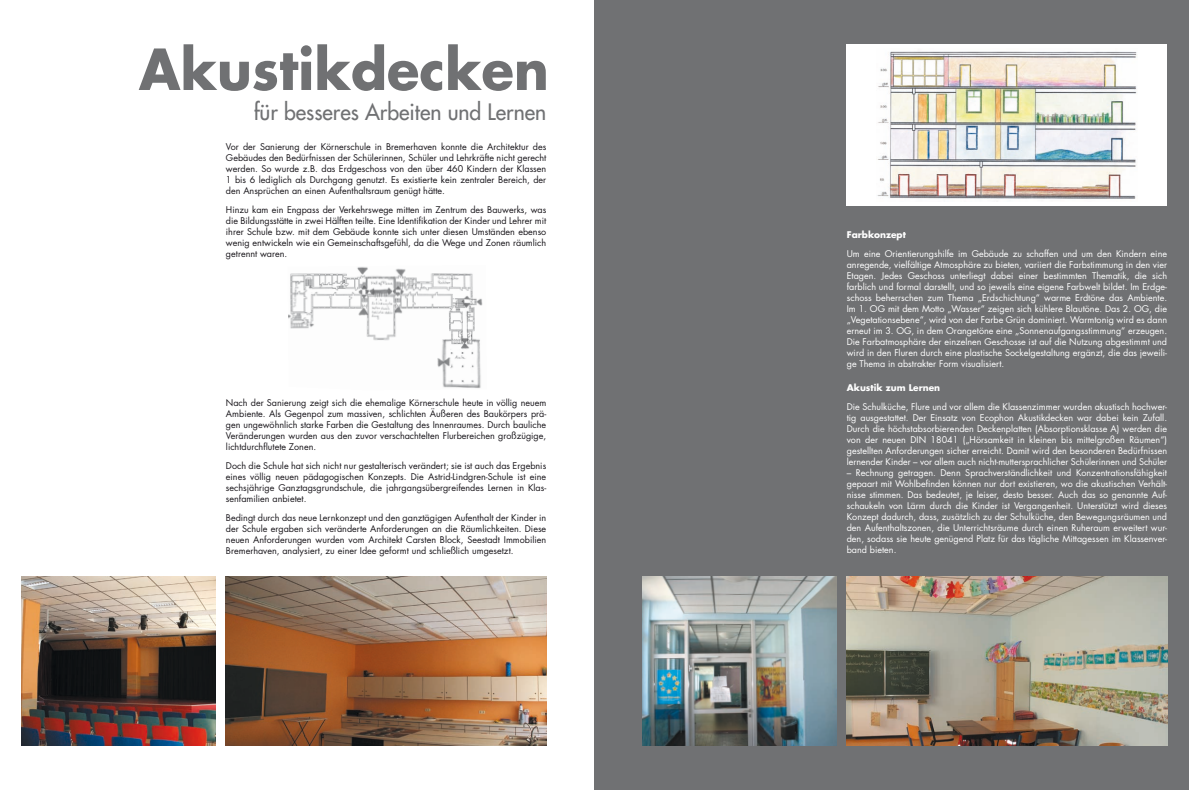
<style>
.page{position:relative;width:1189px;height:790px;background:#fff}
.page>*{position:absolute;margin:0;border:0;box-sizing:border-box;transform-origin:0 0}
.t1{font:700 55px "Futura Std";color:#707173}
.t2{font:500 22px "Futura Std";color:#707173;scale:.96 1}
.t3{font:9px/11px "Futura Std";color:#fff;text-align:justify}
.t4{font:9px/11px "Futura Std";color:#1a171c;text-align:justify}
.t5{font:700 9px "Futura Std";color:#fff}
</style>
<div class="page">
<div style="left:594px;top:0;width:595px;height:789px;background:#707173"></div>
<div style="left:847px;top:45px;width:320px;height:161px;background:#fff"></div>
<img style="left:877px;top:51px;width:260px;height:151px">
<img style="left:22px;top:576px;width:194px;height:169px">
<img style="left:643px;top:576px;width:194px;height:169px">
<img style="left:226px;top:576px;width:320px;height:169px">
<img style="left:847px;top:576px;width:320px;height:169px">
<img style="left:288px;top:267px;width:195px;height:122px">
<h1 class="t1" style="left:139px;top:33px;width:412px">Akustikdecken</h1>
<h2 class="t2" style="left:254px;top:98px;width:306px">für besseres Arbeiten und Lernen</h2>
<p class="t4" style="left:226px;top:141px;width:322px">Vor der Sanierung der Körnerschule in Bremerhaven konnte die Architektur des Gebäudes den Bedürfnissen der Schülerinnen, Schüler und Lehrkräfte nicht gerecht werden. So wurde z.B. das Erdgeschoss von den über 460 Kindern der Klassen 1 bis 6 lediglich als Durchgang genutzt. Es existierte kein zentraler Bereich, der den Ansprüchen an einen Aufenthaltsraum genügt hätte.</p>
<p class="t4" style="left:226px;top:204px;width:322px">Hinzu kam ein Engpass der Verkehrswege mitten im Zentrum des Bauwerks, was die Bildungsstätte in zwei Hälften teilte. Eine Identifikation der Kinder und Lehrer mit ihrer Schule bzw. mit dem Gebäude konnte sich unter diesen Umständen ebenso wenig entwickeln wie ein Gemeinschaftsgefühl, da die Wege und Zonen räumlich getrennt waren.</p>
<p class="t4" style="left:226px;top:397px;width:322px">Nach der Sanierung zeigt sich die ehemalige Körnerschule heute in völlig neuem Ambiente. Als Gegenpol zum massiven, schlichten Äußeren des Baukörpers prä&shy;gen ungewöhnlich starke Farben die Gestaltung des Innenraumes. Durch bauliche Veränderungen wurden aus den zuvor verschachtelten Flurbereichen großzügige, lichtdurchflutete Zonen.</p>
<p class="t4" style="left:226px;top:460px;width:322px">Doch die Schule hat sich nicht nur gestalterisch verändert; sie ist auch das Ergebnis eines völlig neuen pädagogischen Konzepts. Die Astrid-Lindgren-Schule ist eine sechsjährige Ganztagsgrundschule, die jahrgangsübergreifendes Lernen in Klas&shy;senfamilien anbietet.</p>
<p class="t4" style="left:226px;top:512px;width:322px">Bedingt durch das neue Lernkonzept und den ganztägigen Aufenthalt der Kinder in der Schule ergaben sich veränderte Anforderungen an die Räumlichkeiten. Diese neuen Anforderungen wurden vom Architekt Carsten Block, Seestadt Immobilien Bremerhaven, analysiert, zu einer Idee geformt und schließlich umgesetzt.</p>
<p class="t5" style="left:847px;top:228px;width:61px">Farbkonzept</p>
<p class="t3" style="left:847px;top:248px;width:322px">Um eine Orientierungshilfe im Gebäude zu schaffen und um den Kindern eine anregende, vielfältige Atmosphäre zu bieten, variiert die Farbstimmung in den vier Etagen. Jedes Geschoss unterliegt dabei einer bestimmten Thematik, die sich farblich und formal darstellt, und so jeweils eine eigene Farbwelt bildet. Im Erdge&shy;schoss beherrschen zum Thema „Erdschichtung“ warme Erdtöne das Ambiente.<br>Im 1. OG mit dem Motto „Wasser“ zeigen sich kühlere Blautöne. Das 2. OG, die „Vegetationsebene“, wird von der Farbe Grün dominiert. Warmtonig wird es dann erneut im 3. OG, in dem Orangetöne eine „Sonnenaufgangsstimmung“ erzeugen.<br>Die Farbatmosphäre der einzelnen Geschosse ist auf die Nutzung abgestimmt und wird in den Fluren durch eine plastische Sockelgestaltung ergänzt, die das jeweili&shy;ge Thema in abstrakter Form visualisiert.</p>
<p class="t5" style="left:847px;top:381px;width:95px">Akustik zum Lernen</p>
<p class="t3" style="left:847px;top:401px;width:322px">Die Schulküche, Flure und vor allem die Klassenzimmer wurden akustisch hochwer&shy;tig ausgestattet. Der Einsatz von Ecophon Akustikdecken war dabei kein Zufall.<br>Durch die höchstabsorbierenden Deckenplatten (Absorptionsklasse A) werden die von der neuen DIN 18041 („Hörsamkeit in kleinen bis mittelgroßen Räumen“) gestellten Anforderungen sicher erreicht. Damit wird den besonderen Bedürfnissen lernender Kinder – vor allem auch nicht-muttersprachlicher Schülerinnen und Schüler</p>
<p class="t3" style="left:847px;top:467px;width:322px">– Rechnung getragen. Denn Sprachverständlichkeit und Konzentrationsfähigkeit gepaart mit Wohlbefinden können nur dort existieren, wo die akustischen Verhält&shy;nisse stimmen. Das bedeutet, je leiser, desto besser. Auch das so genannte Auf&shy;schaukeln von Lärm durch die Kinder ist Vergangenheit. Unterstützt wird dieses Konzept dadurch, dass, zusätzlich zu der Schulküche, den Bewegungsräumen und den Aufenthaltszonen, die Unterrichtsräume durch einen Ruheraum erweitert wur&shy;den, sodass sie heute genügend Platz für das tägliche Mittagessen im Klassenver&shy;band bieten.</p>
</div>
